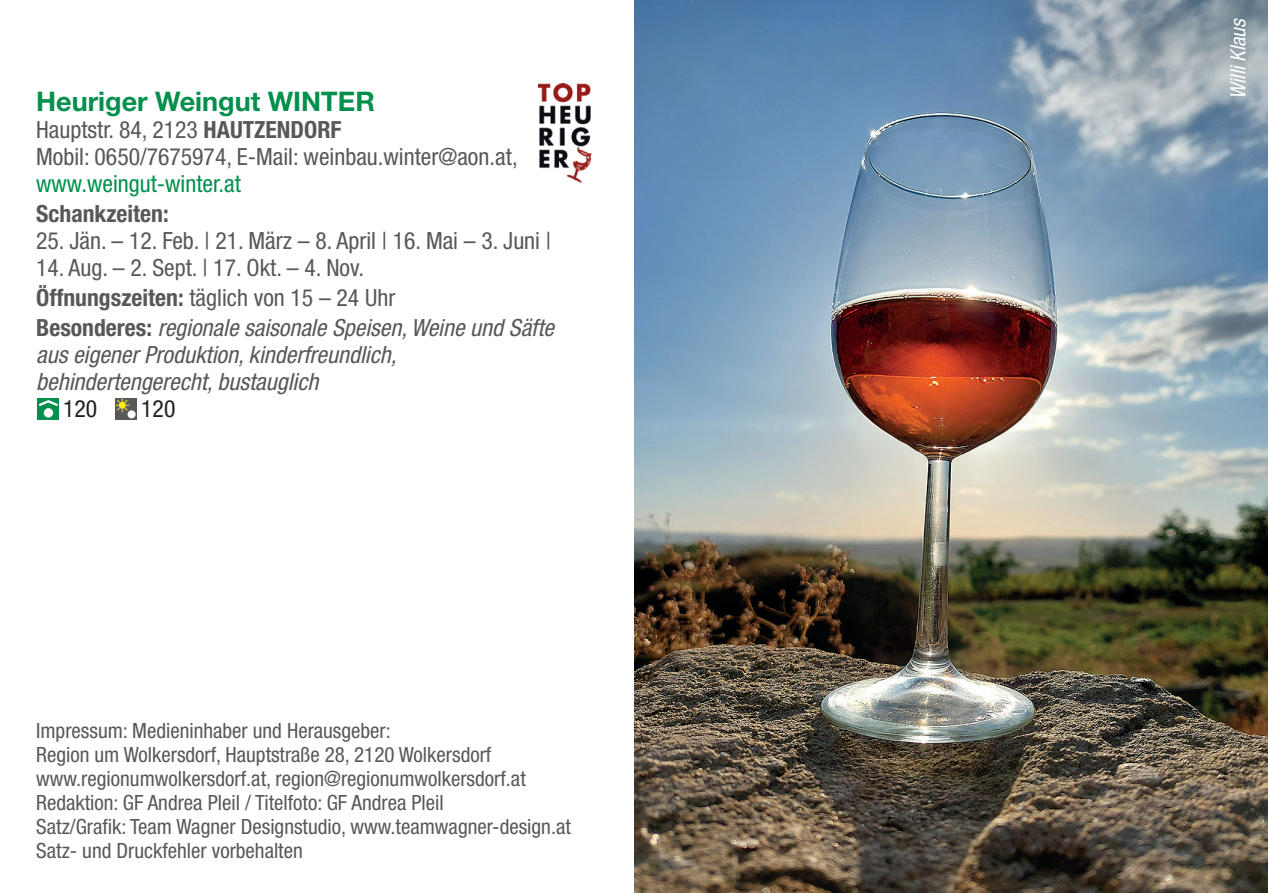
<style>
.page{position:relative;width:1268px;height:893px;background:#fff}
.page>*{position:absolute;margin:0;border:0;box-sizing:border-box;transform-origin:0 0}
.t1{font:700 27px "Helvetica Neue LT Std";color:#01904c}
.t2{font:condensed 23.7px/30px "Helvetica Neue LT Std";color:#57585a}
.t3{font:italic condensed 23.7px/27px "Helvetica Neue LT Std";color:#57585a}
.t4{font:condensed 23.7px "Helvetica Neue LT Std";color:#01904c}
.t5{font:700 condensed 23.7px "Helvetica Neue LT Std";color:#57585a}
.t6{font:condensed 23.7px "Helvetica Neue LT Std";color:#231f20}
.t7{font:condensed 21px/24px "Helvetica Neue LT Std";color:#57585a}
.t8{font:italic condensed 21px "Helvetica Neue LT Std";color:#fff}
.s1{font-weight:700}
.s2{font-style:italic}
</style>
<div class="page">
<img style="left:538px;top:84px;width:54px;height:98px">
<div style="left:37px;top:398px;width:22px;height:22px;background:#01904c"></div>
<div style="left:44px;top:408px;width:9px;height:10px;background:#fff;border-radius:50%"></div>
<svg style="left:38px;top:400px;width:20px;height:7px"></svg>
<div style="left:116px;top:398px;width:21px;height:22px;background:#57585a"></div>
<div style="left:127px;top:410px;width:9px;height:8px;background:#fff;border-radius:50%"></div>
<img style="left:116px;top:399px;width:14px;height:14px">
<img style="left:634px;top:0;width:633px;height:893px">
<p class="t1" style="left:36px;top:85px;width:340px">Heuriger Weingut WINTER</p>
<p class="t2" style="left:36px;top:116px;width:483px;line-height:27px">Hauptstr. 84, 2123 <span class="s1">HAUTZENDORF<br></span>Mobil: 0650/7675974, E-Mail: weinbau.winter@aon.at,</p>
<p class="t4" style="left:36px;top:170px;width:206px">www.weingut-winter.at</p>
<p class="t5" style="left:36px;top:199px;width:134px">Schankzeiten:</p>
<p class="t2" style="left:36px;top:226px;width:516px">25. Jän. – 12. Feb. | 21. März – 8. April | 16. Mai – 3. Juni |</p>
<p class="t2" style="left:36px;top:253px;width:519px">14. Aug. – 2. Sept. | 17. Okt. – 4. Nov.<br><span class="s1">Öffnungszeiten:</span> täglich von 15 – 24 Uhr<br><span class="s1">Besonderes:</span> <span class="s2">regionale saisonale Speisen, Weine und Säfte</span></p>
<p class="t3" style="left:36px;top:342px;width:362px">aus eigener Produktion, kinderfreundlich, behindertengerecht, bustauglich</p>
<p class="t6" style="left:63px;top:395px;width:36px">120</p>
<p class="t6" style="left:141px;top:395px;width:36px">120</p>
<p class="t7" style="left:36px;top:719px;width:536px">Impressum: Medieninhaber und Herausgeber:<br>Region um Wolkersdorf, Hauptstraße 28, 2120 Wolkersdorf www.regionumwolkersdorf.at, region@regionumwolkersdorf.at Redaktion: GF Andrea Pleil / Titelfoto: GF Andrea Pleil<br>Satz/Grafik: Team Wagner Designstudio, www.teamwagner-design.at Satz- und Druckfehler vorbehalten</p>
<p class="t8" style="left:1225px;top:99px;width:83px;rotate:-90deg">Willi Klaus</p>
</div>
